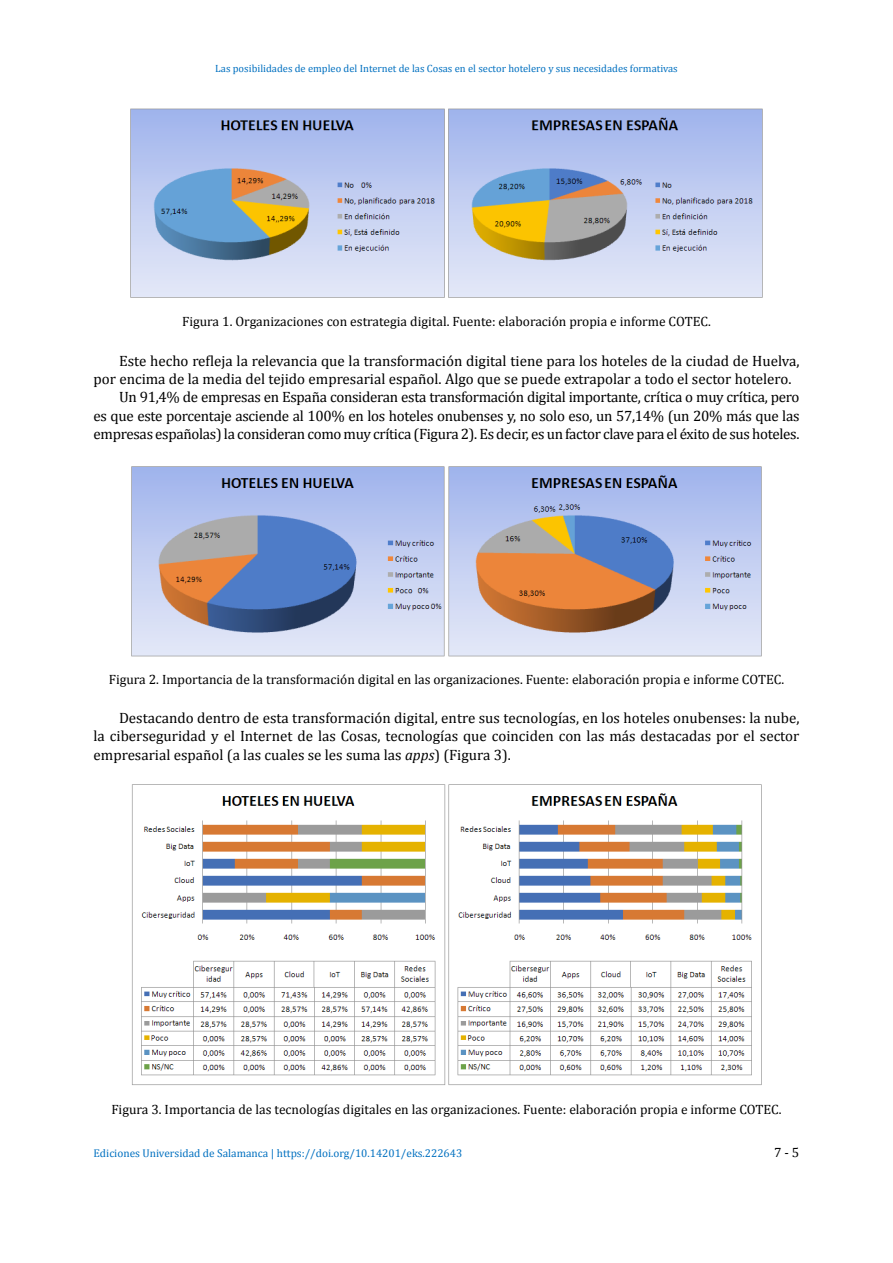
<style>
.page{position:relative;width:893px;height:1263px;background:#fff}
.page>*{position:absolute;margin:0;border:0;box-sizing:border-box;transform-origin:0 0}
.Texto{font:15px/18.3px "Cambria";color:#000;text-align:justify}
.Pie-tabla{font:13.5px "Cambria";color:#000}
.t1{font:11.25px "Cambria";color:#0070c0}
.t2{font:10.5px "Cambria";color:#0070c0}
.s1{font-style:italic}
</style>
<div class="page">
<img style="left:130px;top:108px;width:633px;height:190px">
<img style="left:131px;top:466px;width:631px;height:191px">
<img style="left:132px;top:784px;width:630px;height:301px">
<p class="t2" style="left:215px;top:62px;width:464px">Las posibilidades de empleo del Internet de las Cosas en el sector hotelero y sus necesidades formativas</p>
<p class="Pie-tabla" style="left:182px;top:313px;width:530px">Figura 1. Organizaciones con estrategia digital. Fuente: elaboración propia e informe COTEC.</p>
<p class="Texto" style="left:94px;top:352px;width:707px;text-indent:26px">Este hecho refleja la relevancia que la transformación digital tiene para los hoteles de la ciudad de Huelva, por encima de la media del tejido empresarial español. Algo que se puede extrapolar a todo el sector hotelero.</p>
<p class="Texto" style="left:94px;top:388px;width:707px;text-indent:26px">Un 91,4% de empresas en España consideran esta transformación digital importante, crítica o muy crítica, pero es que este porcentaje asciende al 100% en los hoteles onubenses y, no solo eso, un 57,14% (un 20% más que las empresas españolas) la consideran como muy crítica (Figura 2). Es decir, es un factor clave para el éxito de sus hoteles.</p>
<p class="Pie-tabla" style="left:109px;top:670px;width:677px">Figura 2. Importancia de la transformación digital en las organizaciones. Fuente: elaboración propia e informe COTEC.</p>
<p class="Texto" style="left:94px;top:709px;width:707px;text-indent:26px">Destacando dentro de esta transformación digital, entre sus tecnologías, en los hoteles onubenses: la nube, la ciberseguridad y el Internet de las Cosas, tecnologías que coinciden con las más destacadas por el sector empresarial español (a las cuales se les suma las <span class="s1">apps</span>) (Figura 3).</p>
<p class="Pie-tabla" style="left:111px;top:1101px;width:672px">Figura 3. Importancia de las tecnologías digitales en las organizaciones. Fuente: elaboración propia e informe COTEC.</p>
<p class="t1" style="left:94px;top:1146px;width:370px">Ediciones Universidad de Salamanca | https://doi.org/10.14201/eks.222643</p>
<p class="Pie-tabla" style="left:774px;top:1143px;width:27px">7 - 5</p>
</div>
